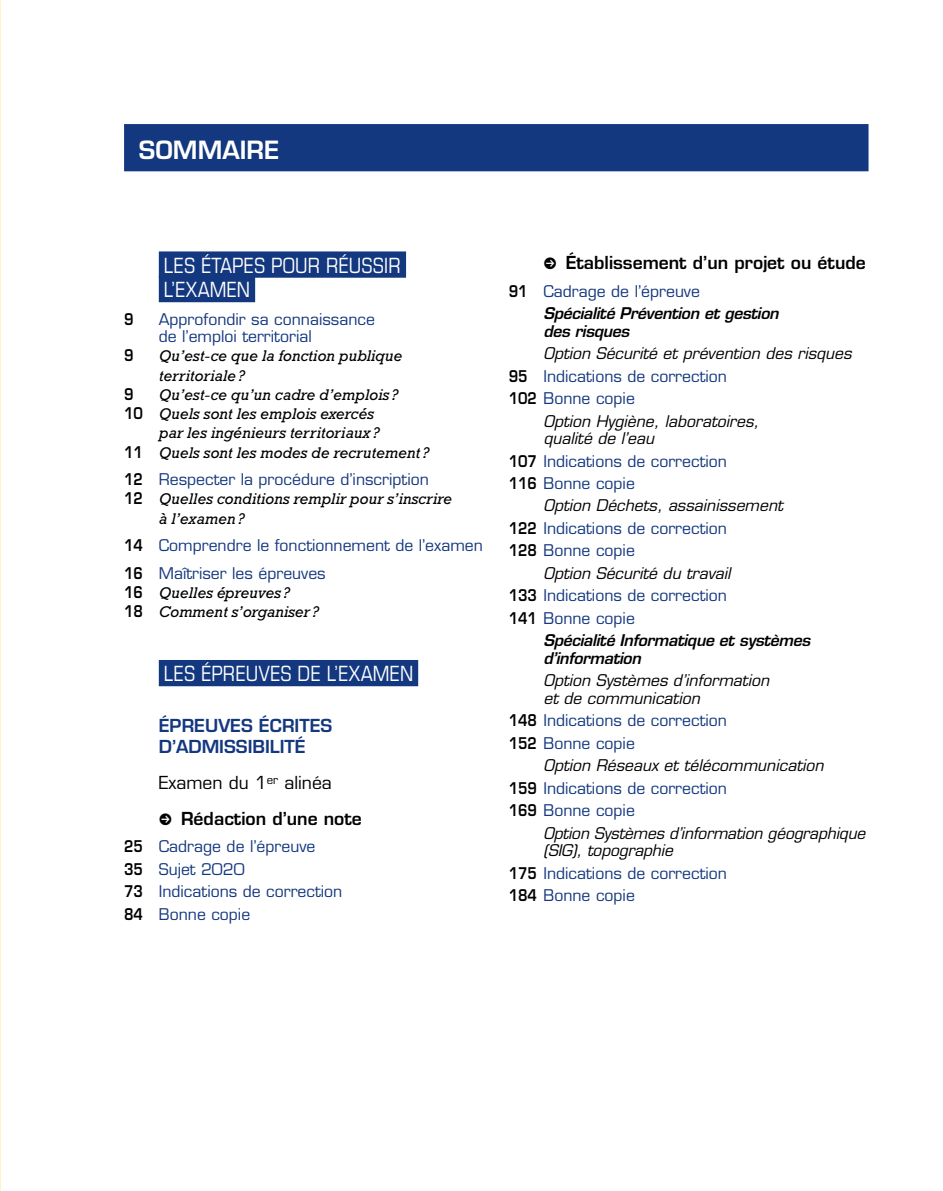
<style>
.page{position:relative;width:943px;height:1191px;background:#fff}
.page>*{position:absolute;margin:0;border:0;box-sizing:border-box;transform-origin:0 0}
.TDM_Titre_sommaire{font:600 24.5px "Eurostile LT Std";color:#fff}
.t1{font:condensed 21px "Eurostile LT Std";color:#fff}
.t2{font:600 17.5px/35.9px "Eurostile LT Std";color:#000}
.t3{font:600 17.5px/21px "Eurostile LT Std";color:#14387f}
.t4{font:15.75px/17.5px "Eurostile LT Std";color:#14387f}
.t5{font:italic 15.75px/17.5px "Eurostile LT Std";color:#000}
.t6{font:italic 15.75px/19.2px "Rockwell Std";color:#000}
.t7{font:italic 600 15.75px/17.5px "Eurostile LT Std";letter-spacing:-.02em;color:#000}
.t8{font:600 15.75px "Eurostile LT Std";color:#000;scale:.85 1}
.s1{font-family:"Eurostile LT Std";font-weight:600;font-style:normal}
.s2{font-weight:600;color:#000}
.s3{font-weight:400}
</style>
<div class="page">
<div style="left:124px;top:124px;width:744px;height:47px;background:#14387f"></div>
<div style="left:159px;top:251px;width:247px;height:27px;background:#14387f"></div>
<div style="left:159px;top:276px;width:96px;height:26px;background:#14387f"></div>
<div style="left:159px;top:660px;width:259px;height:26px;background:#14387f"></div>
<p class="TDM_Titre_sommaire" style="left:139px;top:135px;width:142px">SOMMAIRE</p>
<p class="t1" style="left:164px;top:253px;width:239px">LES ÉTAPES POUR RÉUSSIR</p>
<p class="t1" style="left:164px;top:277px;width:88px">L’EXAMEN</p>
<p class="t8" style="left:124px;top:309px;width:13px">9</p>
<p class="t4" style="left:159px;top:310px;width:218px">Approfondir sa connaissance de l’emploi territorial</p>
<p class="t8" style="left:124px;top:346px;width:13px">9</p>
<p class="t6" style="left:159px;top:346px;width:245px">Qu’est-ce que la fonction publique territoriale?</p>
<p class="t8" style="left:124px;top:384px;width:13px">9</p>
<p class="t6" style="left:159px;top:385px;width:241px">Qu’est-ce qu’un cadre d’emplois ?</p>
<p class="t6" style="left:159px;top:404px;width:222px;text-indent:-35px"><span class="s1">10</span> Quels sont les emplois exercés par les ingénieurs territoriaux?</p>
<p class="t6" style="left:124px;top:442px;width:307px"><span class="s1">11</span> Quels sont les modes de recrutement ?</p>
<p class="t4" style="left:124px;top:471px;width:306px"><span class="s2">12</span> Respecter la procédure d’inscription</p>
<p class="t6" style="left:159px;top:489px;width:294px;text-indent:-35px"><span class="s1">12</span> Quelles conditions remplir pour s’inscrire à l’examen?</p>
<p class="t4" style="left:124px;top:537px;width:360px"><span class="s2">14</span> Comprendre le fonctionnement de l’examen</p>
<p class="t4" style="left:124px;top:564px;width:203px"><span class="s2">16</span> Maîtriser les épreuves</p>
<p class="t6" style="left:124px;top:583px;width:167px"><span class="s1">16</span> Quelles épreuves ?</p>
<p class="t6" style="left:124px;top:602px;width:196px"><span class="s1">18</span> Comment s’organiser ?</p>
<p class="t1" style="left:164px;top:661px;width:251px">LES ÉPREUVES DE L’EXAMEN</p>
<p class="t3" style="left:159px;top:715px;width:175px">ÉPREUVES ÉCRITES<br>D’ADMISSIBILITÉ</p>
<p class="t2" style="left:181px;top:764px;width:182px;text-indent:-22px"><span class="s3">Examen du 1</span><sup>er</sup> <span class="s3">alinéa<br></span>Rédaction d’une note</p>
<p class="t4" style="left:124px;top:838px;width:193px"><span class="s2">25</span> Cadrage de l’épreuve</p>
<p class="t4" style="left:124px;top:860px;width:122px"><span class="s2">35</span> Sujet 2020</p>
<p class="t4" style="left:124px;top:882px;width:220px"><span class="s2">73</span> Indications de correction</p>
<p class="t4" style="left:124px;top:905px;width:128px"><span class="s2">84</span> Bonne copie</p>
<p class="t2" style="left:565px;top:245px;width:301px">Établissement d’un projet ou étude</p>
<p class="t8" style="left:508px;top:281px;width:24px">91</p>
<p class="t4" style="left:543px;top:282px;width:158px">Cadrage de l’épreuve</p>
<p class="t7" style="left:543px;top:305px;width:237px">Spécialité Prévention et gestion des risques</p>
<p class="t5" style="left:543px;top:345px;width:309px">Option Sécurité et prévention des risques</p>
<p class="t4" style="left:508px;top:367px;width:220px"><span class="s2">95</span> Indications de correction</p>
<p class="t4" style="left:508px;top:390px;width:128px"><span class="s2">102</span> Bonne copie</p>
<p class="t5" style="left:543px;top:412px;width:217px">Option Hygiène, laboratoires, qualité de l’eau</p>
<p class="t4" style="left:508px;top:452px;width:220px"><span class="s2">107</span> Indications de correction</p>
<p class="t4" style="left:508px;top:474px;width:128px"><span class="s2">116</span> Bonne copie</p>
<p class="t5" style="left:543px;top:497px;width:241px">Option Déchets, assainissement</p>
<p class="t4" style="left:508px;top:519px;width:220px"><span class="s2">122</span> Indications de correction</p>
<p class="t4" style="left:508px;top:542px;width:128px"><span class="s2">128</span> Bonne copie</p>
<p class="t5" style="left:543px;top:565px;width:189px">Option Sécurité du travail</p>
<p class="t4" style="left:508px;top:587px;width:220px"><span class="s2">133</span> Indications de correction</p>
<p class="t4" style="left:508px;top:609px;width:128px"><span class="s2">141</span> Bonne copie</p>
<p class="t7" style="left:543px;top:632px;width:268px">Spécialité Informatique et systèmes d’information</p>
<p class="t5" style="left:543px;top:672px;width:227px">Option Systèmes d’information et de communication</p>
<p class="t4" style="left:508px;top:712px;width:220px"><span class="s2">148</span> Indications de correction</p>
<p class="t4" style="left:508px;top:734px;width:128px"><span class="s2">152</span> Bonne copie</p>
<p class="t5" style="left:543px;top:757px;width:282px">Option Réseaux et télécommunication</p>
<p class="t4" style="left:508px;top:779px;width:220px"><span class="s2">159</span> Indications de correction</p>
<p class="t4" style="left:508px;top:801px;width:128px"><span class="s2">169</span> Bonne copie</p>
<p class="t5" style="left:543px;top:824px;width:323px">Option Systèmes d’information géographique (SIG), topographie</p>
<p class="t4" style="left:508px;top:864px;width:220px"><span class="s2">175</span> Indications de correction</p>
<p class="t4" style="left:508px;top:886px;width:128px"><span class="s2">184</span> Bonne copie</p>
</div>
